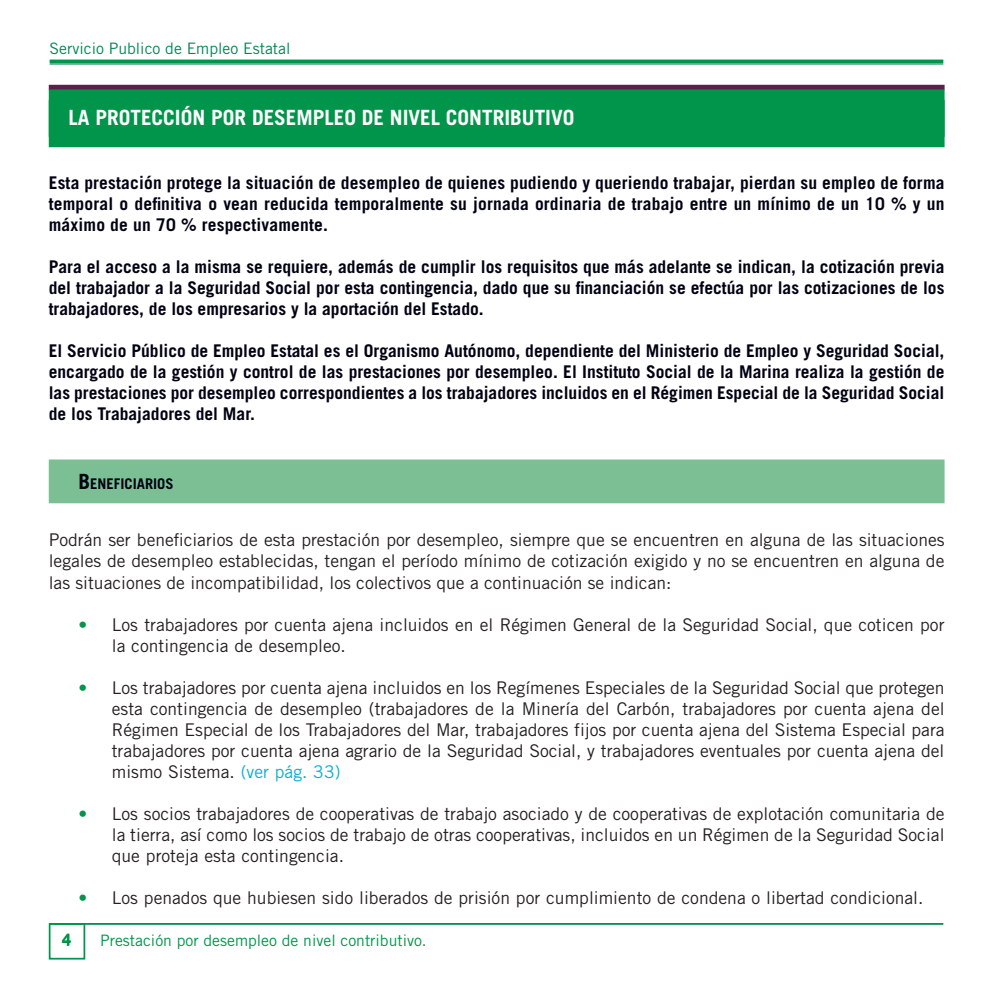
<style>
.page{position:relative;width:993px;height:993px;background:#fff}
.page>*{position:absolute;margin:0;border:0;box-sizing:border-box;transform-origin:0 0}
.t1{font:700 21px "Trade Gothic LT Std";color:#fff}
.t2{font:17.5px/21px "Trade Gothic LT Std";color:#231f20;text-align:justify}
.t3{font:700 17.5px/21px "Trade Gothic LT Std";color:#000212;text-align:justify}
.t4{font:15.75px "Trade Gothic LT Std";color:#00954a}
.t5{font:15.75px "Trade Gothic LT Std";color:#008751}
.t6{font:700 15.75px "Trade Gothic LT Std";color:#00954a}
.t7{font:700 14.7px "Trade Gothic LT Std";color:#000212}
.s1{font-size:21px}
.s2{color:#00954a}
.s3{color:#0bafcd}
</style>
<div class="page">
<svg style="left:50px;top:59px;width:893px;height:4px;fill:#00954a"></svg>
<hr style="left:50px;top:63px;width:893px;height:2px;background:#5a8">
<hr style="left:50px;top:922px;width:893px;height:2px;background:#008751">
<div style="left:49px;top:922px;width:36px;height:37px;border:2px solid #00954a"></div>
<div style="left:49px;top:85px;width:895px;height:5px;background:#592049"></div>
<div style="left:49px;top:89px;width:895px;height:58px;background:#00954a"></div>
<div style="left:49px;top:459px;width:895px;height:44px;background:#7dbf95"></div>
<p class="t5" style="left:50px;top:39px;width:242px">Servicio Publico de Empleo Estatal</p>
<p class="t1" style="left:69px;top:105px;width:39px">La protecc</p>
<p class="t1" style="left:175px;top:105px;width:49px">ión por</p>
<p class="t1" style="left:252px;top:105px;width:72px">desempleo</p>
<p class="t1" style="left:362px;top:105px;width:212px">de nivel contributivo</p>
<p class="t3" style="left:49px;top:172px;width:897px">Esta prestación protege la situación de desempleo de quienes pudiendo y queriendo trabajar, pierdan su empleo de forma temporal o definitiva o vean reducida temporalmente su jornada ordinaria de trabajo entre un mínimo de un 10 % y un máximo de un 70 % respectivamente.</p>
<p class="t3" style="left:49px;top:256px;width:897px">Para el acceso a la misma se requiere, además de cumplir los requisitos que más adelante se indican, la cotización previa del trabajador a la Seguridad Social por esta contingencia, dado que su financiación se efectúa por las cotizaciones de los trabajadores, de los empresarios y la aportación del Estado.</p>
<p class="t3" style="left:49px;top:340px;width:896px">El Servicio Público de Empleo Estatal es el Organismo Autónomo, dependiente del Ministerio de Empleo y Seguridad Social, encargado de la gestión y control de las prestaciones por desempleo. El Instituto Social de la Marina realiza la gestión de las prestaciones por desempleo correspondientes a los trabajadores incluidos en el Régimen Especial de la Seguridad Social de los Trabajadores del Mar.</p>
<p class="t7" style="left:78px;top:474px;width:97px"><span class="s1">B</span>ENEFICIARIOS</p>
<p class="t2" style="left:49px;top:529px;width:897px">Podrán ser beneficiarios de esta prestación por desempleo, siempre que se encuentren en alguna de las situaciones legales de desempleo establecidas, tengan el período mínimo de cotización exigido y no se encuentren en alguna de las situaciones de incompatibilidad, los colectivos que a continuación se indican:</p>
<p class="t2" style="left:112px;top:613px;width:833px;text-indent:-33px"><span class="s2">•</span> Los trabajadores por cuenta ajena incluidos en el Régimen General de la Seguridad Social, que coticen por la contingencia de desempleo.</p>
<p class="t2" style="left:112px;top:676px;width:834px;text-indent:-33px"><span class="s2">•</span> Los trabajadores por cuenta ajena incluidos en los Regímenes Especiales de la Seguridad Social que protegen esta contingencia de desempleo (trabajadores de la Minería del Carbón, trabajadores por cuenta ajena del Régimen Especial de los Trabajadores del Mar, trabajadores fijos por cuenta ajena del Sistema Especial para trabajadores por cuenta ajena agrario de la Seguridad Social, y trabajadores eventuales por cuenta ajena del mismo Sistema. <span class="s3">(ver pág. 33)</span></p>
<p class="t2" style="left:112px;top:802px;width:834px;text-indent:-33px"><span class="s2">•</span> Los socios trabajadores de cooperativas de trabajo asociado y de cooperativas de explotación comunitaria de la tierra, así como los socios de trabajo de otras cooperativas, incluidos en un Régimen de la Seguridad Social que proteja esta contingencia.</p>
<p class="t2" style="left:78px;top:886px;width:846px"><span class="s2">•</span> Los penados que hubiesen sido liberados de prisión por cumplimiento de condena o libertad condicional.</p>
<p class="t6" style="left:63px;top:929px;width:10px">4</p>
<p class="t4" style="left:100px;top:930px;width:328px">Prestación por desempleo de nivel contributivo.</p>
</div>
